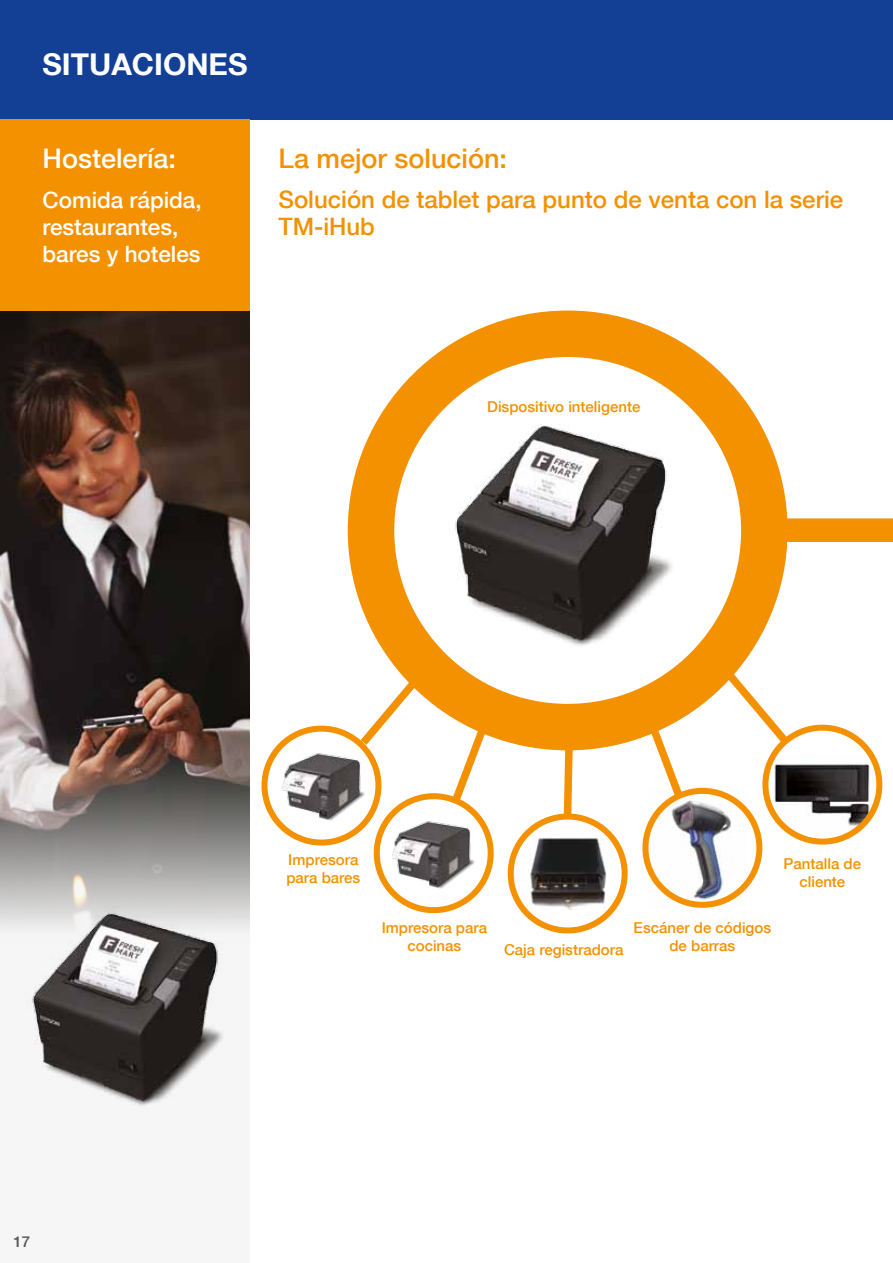
<style>
.page{position:relative;width:893px;height:1263px;background:#fff}
.page>*{position:absolute;margin:0;border:0;box-sizing:border-box;transform-origin:0 0}
.t1{font:700 30px "Helvetica Neue LT Com";color:#fff}
.t2{font:500 27px "Helvetica Neue LT Com";color:#f39100}
.t3{font:500 27px "Helvetica Neue LT Com";color:#fff}
.t4{font:500 24px/27px "Helvetica Neue LT Com";color:#f39100}
.t5{font:500 22.5px/27px "Helvetica Neue LT Com";color:#fff}
.t6{font:500 15px/18px "Helvetica Neue LT Com";color:#f39100;text-align:center}
.t7{font:500 15px "Helvetica Neue LT Com";color:#565656}
</style>
<div class="page">
<div style="left:779px;top:518px;width:114px;height:24px;background:#f39100"></div>
<div style="left:0;top:0;width:250px;height:1263px;background:#f6f6f6"></div>
<img style="left:0;top:310px;width:250px;height:617px">
<img style="left:1px;top:889px;width:249px;height:217px">
<img style="left:796px;top:755px;width:83px;height:83px">
<div style="left:0;top:0;width:893px;height:119px;background:#134094"></div>
<img style="left:362px;top:399px;width:357px;height:250px">
<div style="left:0;top:119px;width:250px;height:191px;background:#f39100"></div>
<div style="left:348px;top:310px;width:440px;height:440px;border:46px solid #f39100;border-radius:50%"></div>
<div style="left:261px;top:726px;width:120px;height:119px;border:6px solid #f39100;border-radius:50%"></div>
<div style="left:762px;top:725px;width:120px;height:120px;border:6px solid #f39100;border-radius:50%"></div>
<div style="left:787px;top:542px;width:106px;height:26px;background:#fff"></div>
<svg style="left:353px;top:649px;width:443px;height:285px"></svg>
<img style="left:282px;top:749px;width:87px;height:72px">
<img style="left:392px;top:817px;width:87px;height:72px">
<img style="left:528px;top:837px;width:79px;height:73px">
<h1 class="t1" style="left:43px;top:45px;width:206px">SITUACIONES</h1>
<h2 class="t3" style="left:43px;top:142px;width:135px">Hostelería:</h2>
<h3 class="t5" style="left:43px;top:186px;width:161px">Comida rápida, restaurantes, bares y hoteles</h3>
<h2 class="t2" style="left:278px;top:142px;width:230px">La mejor solución:</h2>
<h3 class="t4" style="left:278px;top:186px;width:566px">Solución de tablet para punto de venta con la serie<br>TM-iHub</h3>
<p class="t6" style="left:487px;top:397px;width:155px">Dispositivo inteligente</p>
<p class="t7" style="left:14px;top:1233px;width:18px">17</p>
<p class="t6" style="left:286px;top:850px;width:75px;text-align:left">Impresora para bares</p>
<p class="t6" style="left:382px;top:919px;width:107px">Impresora para cocinas</p>
<p class="t6" style="left:784px;top:854px;width:79px">Pantalla de cliente</p>
<p class="t6" style="left:504px;top:941px;width:121px">Caja registradora</p>
<p class="t6" style="left:634px;top:919px;width:139px">Escáner de códigos de barras</p>
</div>
